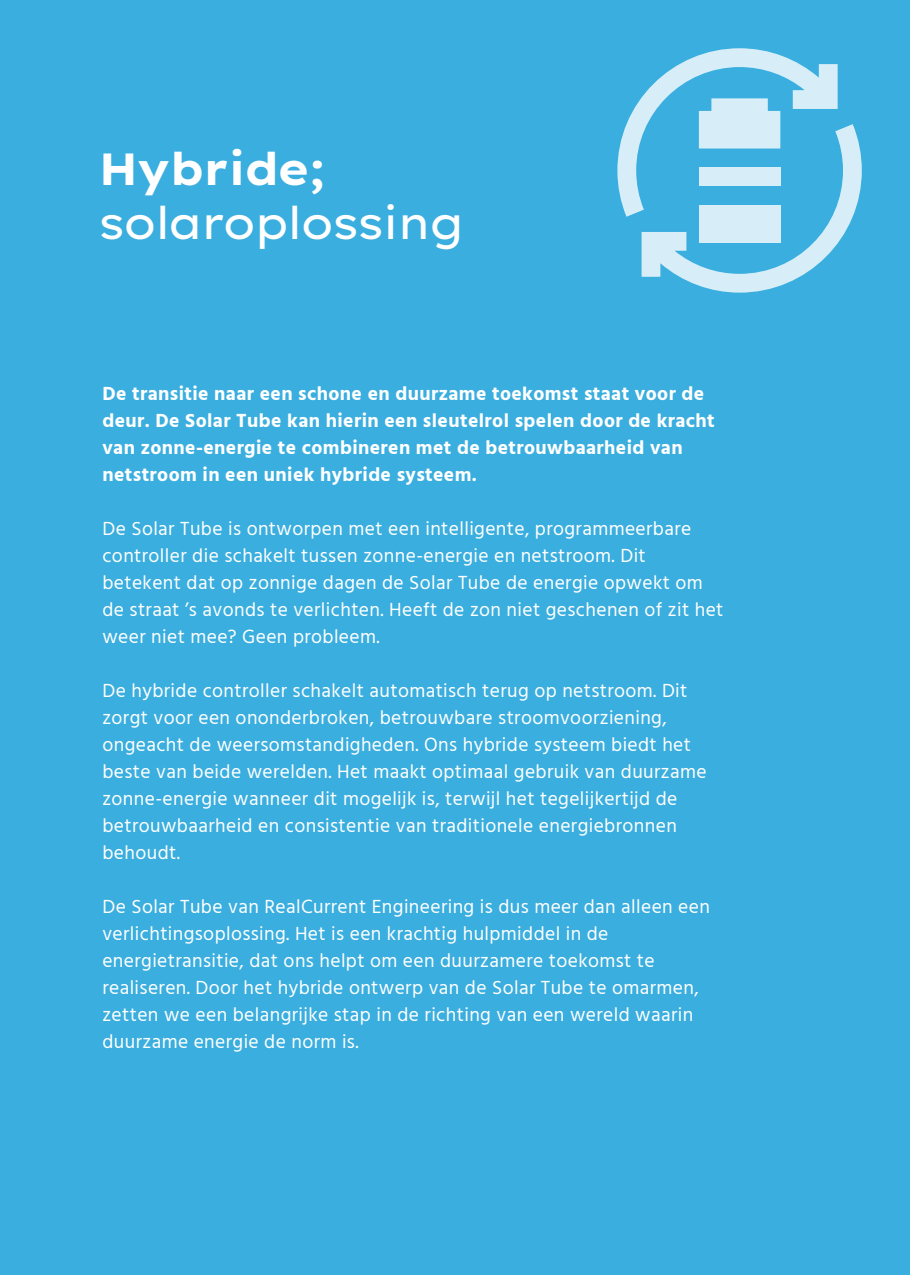
<style>
.page{position:relative;width:910px;height:1275px;background:#3aaedf}
.page>*{position:absolute;margin:0;border:0;box-sizing:border-box;transform-origin:0 0}
.t1{font:45px "Lexend Exa";letter-spacing:-.05em;color:#fff}
.t2{font:700 45px "Lexend Exa";letter-spacing:-.05em;color:#fff}
.t3{font:19.5px/27px "Hind Madurai";letter-spacing:.02em;color:#fff}
.t4{font:700 19.5px/27px "Hind Madurai";letter-spacing:.02em;color:#fff}
</style>
<div class="page">
<svg style="left:617px;top:48px;width:245px;height:245px"></svg>
<div style="left:699px;top:167px;width:81px;height:19px;background:#d7eef8"></div>
<div style="left:699px;top:205px;width:81px;height:37px;background:#d7eef8"></div>
<h1 class="t2" style="left:98px;top:134px;width:230px">Hybride;</h1>
<h1 class="t1" style="left:98px;top:189px;width:368px">solaroplossing</h1>
<p class="t4" style="left:102px;top:380px;width:613px">De transitie naar een schone en duurzame toekomst staat voor de deur. De Solar Tube kan hierin een sleutelrol spelen door de kracht van zonne-energie te combineren met de betrouwbaarheid van netstroom in een uniek hybride systeem.</p>
<p class="t3" style="left:102px;top:516px;width:622px">De Solar Tube is ontworpen met een intelligente, programmeerbare controller die schakelt tussen zonne-energie en netstroom. Dit betekent dat op zonnige dagen de Solar Tube de energie opwekt om de straat ’s avonds te verlichten. Heeft de zon niet geschenen of zit het weer niet mee? Geen probleem.</p>
<p class="t3" style="left:102px;top:678px;width:606px">De hybride controller schakelt automatisch terug op netstroom. Dit zorgt voor een ononderbroken, betrouwbare stroomvoorziening, ongeacht de weersomstandigheden. Ons hybride systeem biedt het beste van beide werelden. Het maakt optimaal gebruik van duurzame zonne-energie wanneer dit mogelijk is, terwijl het tegelijkertijd de betrouwbaarheid en consistentie van traditionele energiebronnen behoudt.</p>
<p class="t3" style="left:102px;top:894px;width:609px">De Solar Tube van RealCurrent Engineering is dus meer dan alleen een verlichtingsoplossing. Het is een krachtig hulpmiddel in de energietransitie, dat ons helpt om een duurzamere toekomst te realiseren. Door het hybride ontwerp van de Solar Tube te omarmen, zetten we een belangrijke stap in de richting van een wereld waarin duurzame energie de norm is.</p>
</div>
